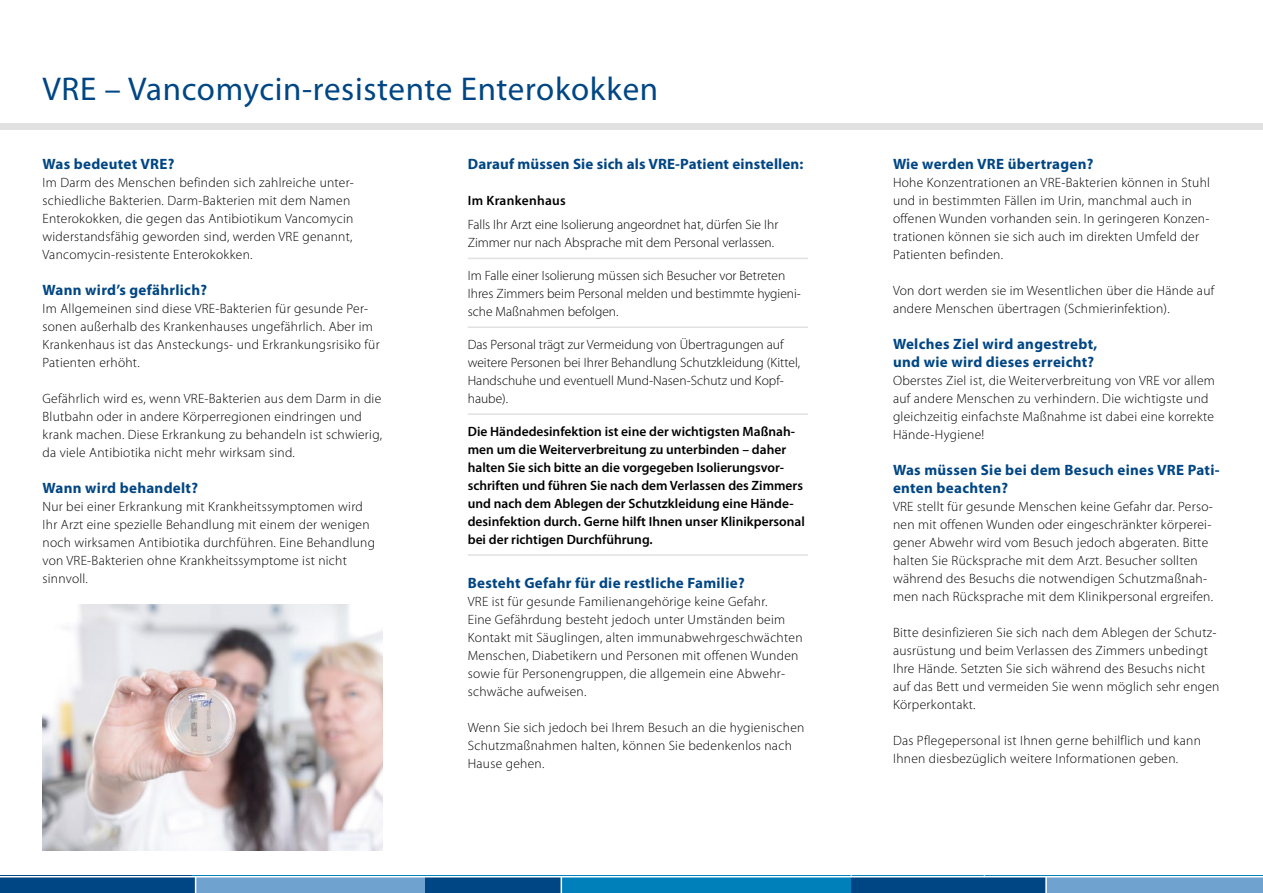
<style>
.page{position:relative;width:1263px;height:893px;background:#fff}
.page>*{position:absolute;margin:0;border:0;box-sizing:border-box;transform-origin:0 0}
.t1{font:33px "Myriad Pro";letter-spacing:.02em;color:#004684}
.t2{font:700 15px/18px "Myriad Pro";letter-spacing:.02em;color:#004684}
.t3{font:300 13.5px/18px "Myriad Pro";letter-spacing:.02em;color:#000}
.t4{font:300 13.5px/18px "Myriad Pro";color:#000}
.t5{font:600 13.5px/18px "Myriad Pro";color:#000}
.t6{font:600 13.5px "Myriad Pro";letter-spacing:.02em;color:#000}
</style>
<div class="page">
<hr style="left:468px;top:258px;width:340px;height:1px;background:#e1e1e1">
<hr style="left:468px;top:326px;width:340px;height:2px;background:#e1e1e1">
<hr style="left:468px;top:413px;width:340px;height:2px;background:#e1e1e1">
<hr style="left:468px;top:554px;width:340px;height:2px;background:#e1e1e1">
<img style="left:43px;top:605px;width:340px;height:245px">
<div style="left:0;top:123px;width:1263px;height:7px;background:#e1e1e1"></div>
<div style="left:850px;top:876px;width:196px;height:17px;background:#004684"></div>
<div style="left:0;top:876px;width:196px;height:17px;background:#004684"></div>
<div style="left:1046px;top:876px;width:217px;height:17px;background:#70a2d0"></div>
<div style="left:196px;top:876px;width:229px;height:17px;background:#70a2d0"></div>
<svg style="left:1045px;top:877px;width:2px;height:16px"></svg>
<svg style="left:195px;top:877px;width:1px;height:16px"></svg>
<div style="left:561px;top:876px;width:289px;height:17px;background:#0080bb"></div>
<div style="left:425px;top:876px;width:136px;height:17px;background:#004684"></div>
<svg style="left:561px;top:877px;width:1px;height:16px"></svg>
<hr style="left:0;top:876px;width:1263px;height:1px;background:#fff">
<h1 class="t1" style="left:43px;top:69px;width:617px">VRE – Vancomycin-resistente Enterokokken</h1>
<p class="t2" style="left:43px;top:154px;width:133px">Was bedeutet VRE?</p>
<p class="t3" style="left:43px;top:173px;width:313px">Im Darm des Menschen befinden sich zahlreiche unter&shy;schiedliche Bakterien. Darm-Bakterien mit dem Namen Enterokokken, die gegen das Antibiotikum Vancomycin widerstandsfähig geworden sind, werden VRE genannt, Vancomycin-resistente Enterokokken.</p>
<p class="t2" style="left:43px;top:280px;width:166px">Wann wird’s gefährlich?</p>
<p class="t3" style="left:43px;top:299px;width:339px">Im Allgemeinen sind diese VRE-Bakterien für gesunde Per&shy;sonen außerhalb des Krankenhauses ungefährlich. Aber im Krankenhaus ist das Ansteckungs- und Erkrankungsrisiko für Patienten erhöht.</p>
<p class="t3" style="left:43px;top:389px;width:341px">Gefährlich wird es, wenn VRE-Bakterien aus dem Darm in die Blutbahn oder in andere Körperregionen eindringen und krank machen. Diese Erkrankung zu behandeln ist schwierig, da viele Antibiotika nicht mehr wirksam sind.</p>
<p class="t2" style="left:43px;top:478px;width:157px">Wann wird behandelt?</p>
<p class="t3" style="left:43px;top:497px;width:334px">Nur bei einer Erkrankung mit Krankheitssymptomen wird Ihr Arzt eine spezielle Behandlung mit einem der wenigen noch wirksamen Antibiotika durchführen. Eine Behandlung von VRE-Bakterien ohne Krankheitssymptome ist nicht sinnvoll.</p>
<p class="t2" style="left:468px;top:154px;width:337px">Darauf müssen Sie sich als VRE-Patient einstellen:</p>
<p class="t6" style="left:468px;top:191px;width:99px">Im Krankenhaus</p>
<p class="t4" style="left:468px;top:215px;width:312px">Falls Ihr Arzt eine Isolierung angeordnet hat, dürfen Sie Ihr<br>Zimmer nur nach Absprache mit dem Personal verlassen.</p>
<p class="t4" style="left:468px;top:266px;width:335px">Im Falle einer Isolierung müssen sich Besucher vor Betreten<br>Ihres Zimmers beim Personal melden und bestimmte hygieni&shy;sche Maßnahmen befolgen.</p>
<p class="t4" style="left:468px;top:335px;width:334px">Das Personal trägt zur Vermeidung von Übertragungen auf weitere Personen bei Ihrer Behandlung Schutzkleidung (Kittel, Handschuhe und eventuell Mund-Nasen-Schutz und Kopf&shy;haube).</p>
<p class="t5" style="left:468px;top:422px;width:339px">Die Händedesinfektion ist eine der wichtigsten Maßnah&shy;men um die Weiterverbreitung zu unterbinden – daher halten Sie sich bitte an die vorgegeben Isolierungsvor&shy;schriften und führen Sie nach dem Verlassen des Zimmers und nach dem Ablegen der Schutzkleidung eine Hände&shy;desinfektion durch. Gerne hilft Ihnen unser Klinikpersonal bei der richtigen Durchführung.</p>
<p class="t2" style="left:468px;top:574px;width:278px">Besteht Gefahr für die restliche Familie?</p>
<p class="t3" style="left:468px;top:592px;width:336px">VRE ist für gesunde Familienangehörige keine Gefahr.<br>Eine Gefährdung besteht jedoch unter Umständen beim Kontakt mit Säuglingen, alten immunabwehrgeschwächten Menschen, Diabetikern und Personen mit offenen Wunden sowie für Personengruppen, die allgemein eine Abwehr&shy;schwäche aufweisen.</p>
<p class="t3" style="left:468px;top:718px;width:338px">Wenn Sie sich jedoch bei Ihrem Besuch an die hygienischen<br>Schutzmaßnahmen halten, können Sie bedenkenlos nach<br>Hause gehen.</p>
<p class="t2" style="left:893px;top:154px;width:202px">Wie werden VRE übertragen?</p>
<p class="t3" style="left:893px;top:173px;width:319px">Hohe Konzentrationen an VRE-Bakterien können in Stuhl und in bestimmten Fällen im Urin, manchmal auch in offenen Wunden vorhanden sein. In geringeren Konzen&shy;trationen können sie sich auch im direkten Umfeld der Patienten befinden.</p>
<p class="t3" style="left:893px;top:281px;width:323px">Von dort werden sie im Wesentlichen über die Hände auf andere Menschen übertragen (Schmierinfektion).</p>
<p class="t2" style="left:893px;top:334px;width:206px">Welches Ziel wird angestrebt, und wie wird dieses erreicht?</p>
<p class="t3" style="left:893px;top:371px;width:323px">Oberstes Ziel ist, die Weiterverbreitung von VRE vor allem auf andere Menschen zu verhindern. Die wichtigste und gleichzeitig einfachste Maßnahme ist dabei eine korrekte Hände-Hygiene!</p>
<p class="t2" style="left:893px;top:460px;width:328px">Was müssen Sie bei dem Besuch eines VRE Pati&shy;enten beachten?</p>
<p class="t3" style="left:893px;top:497px;width:322px">VRE stellt für gesunde Menschen keine Gefahr dar. Perso&shy;nen mit offenen Wunden oder eingeschränkter körperei&shy;gener Abwehr wird vom Besuch jedoch abgeraten. Bitte halten Sie Rücksprache mit dem Arzt. Besucher sollten während des Besuchs die notwendigen Schutzmaßnah&shy;men nach Rücksprache mit dem Klinikpersonal ergreifen.</p>
<p class="t3" style="left:893px;top:623px;width:328px">Bitte desinfizieren Sie sich nach dem Ablegen der Schutz&shy;ausrüstung und beim Verlassen des Zimmers unbedingt Ihre Hände. Setzten Sie sich während des Besuchs nicht auf das Bett und vermeiden Sie wenn möglich sehr engen Körperkontakt.</p>
<p class="t3" style="left:893px;top:731px;width:309px">Das Pflegepersonal ist Ihnen gerne behilflich und kann<br>Ihnen diesbezüglich weitere Informationen geben.</p>
</div>
